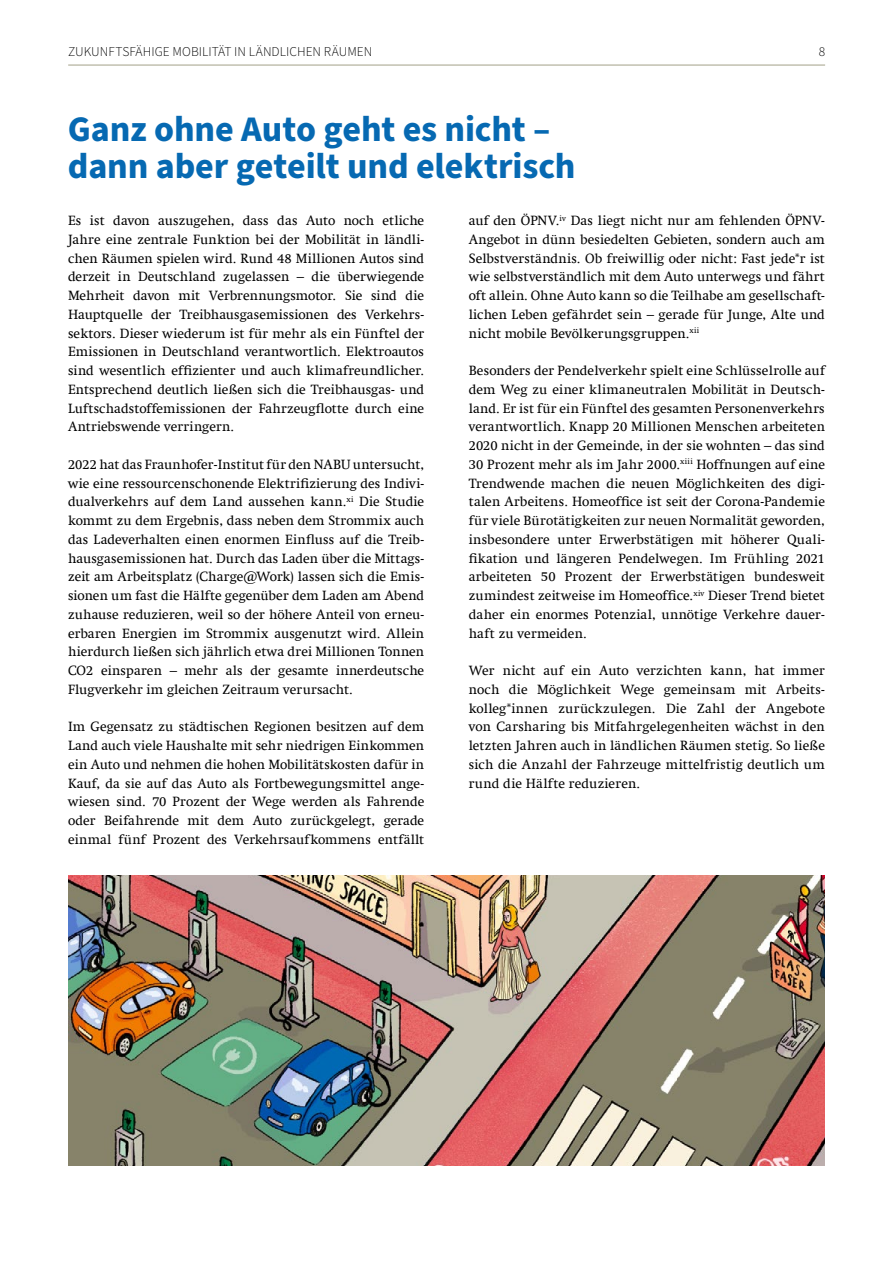
<style>
.page{position:relative;width:893px;height:1263px;background:#fff}
.page>*{position:absolute;margin:0;border:0;box-sizing:border-box;transform-origin:0 0}
.H1_Überschrift{font:700 36px "Source Sans Pro";letter-spacing:-.005em;color:#0669b2}
.t1{font:13.5px/18.8px "Swift Com";letter-spacing:.01em;color:#000;text-align:justify}
.t2{font:300 13.5px "Source Sans Pro";color:#000}
</style>
<div class="page">
<img style="left:68px;top:875px;width:757px;height:291px">
<hr style="left:68px;top:65px;width:757px;height:1px;background:#a3a188">
<p class="t2" style="left:68px;top:43px;width:306px">ZUKUNFTSFÄHIGE MOBILITÄT IN LÄNDLICHEN RÄUMEN</p>
<p class="t2" style="left:819px;top:43px;width:8px">8</p>
<p class="H1_Überschrift" style="left:68px;top:104px;width:484px">Ganz ohne Auto geht es nicht –</p>
<p class="H1_Überschrift" style="left:68px;top:142px;width:509px">dann aber geteilt und elektrisch</p>
<p class="t1" style="left:68px;top:211px;width:358px">Es ist davon auszugehen, dass das Auto noch etliche Jahre eine zentrale Funktion bei der Mobilität in ländli&shy;chen Räumen spielen wird. Rund 48 Millionen Autos sind derzeit in Deutschland zugelassen – die überwiegende Mehrheit davon mit Verbrennungsmotor. Sie sind die Hauptquelle der Treibhausgasemissionen des Verkehrs&shy;sektors. Dieser wiederum ist für mehr als ein Fünftel der Emissionen in Deutschland verantwortlich. Elektroautos sind wesentlich effizienter und auch klimafreundlicher.<br>Entsprechend deutlich ließen sich die Treibhausgas- und Luftschadstoffemissionen der Fahrzeugflotte durch eine Antriebswende verringern.</p>
<p class="t1" style="left:68px;top:455px;width:358px">2022 hat das Fraunhofer-Institut für den NABU untersucht, wie eine ressourcenschonende Elektrifizierung des Indivi&shy;dualverkehrs auf dem Land aussehen kann.<sup>xi</sup> Die Studie kommt zu dem Ergebnis, dass neben dem Strommix auch das Ladeverhalten einen enormen Einfluss auf die Treib&shy;hausgasemissionen hat. Durch das Laden über die Mittags&shy;zeit am Arbeitsplatz (Charge@Work) lassen sich die Emis&shy;sionen um fast die Hälfte gegenüber dem Laden am Abend zuhause reduzieren, weil so der höhere Anteil von erneu&shy;erbaren Energien im Strommix ausgenutzt wird. Allein hierdurch ließen sich jährlich etwa drei Millionen Tonnen CO2 einsparen – mehr als der gesamte innerdeutsche Flugverkehr im gleichen Zeitraum verursacht.</p>
<p class="t1" style="left:68px;top:717px;width:358px">Im Gegensatz zu städtischen Regionen besitzen auf dem Land auch viele Haushalte mit sehr niedrigen Einkommen ein Auto und nehmen die hohen Mobilitätskosten dafür in Kauf, da sie auf das Auto als Fortbewegungsmittel ange&shy;wiesen sind. 70 Prozent der Wege werden als Fahrende oder Beifahrende mit dem Auto zurückgelegt, gerade einmal fünf Prozent des Verkehrsaufkommens entfällt</p>
<p class="t1" style="left:469px;top:211px;width:358px">auf den ÖPNV.<sup>iv</sup> Das liegt nicht nur am fehlenden ÖPNV-Angebot in dünn besiedelten Gebieten, sondern auch am Selbstverständnis. Ob freiwillig oder nicht: Fast jede*r ist wie selbstverständlich mit dem Auto unterwegs und fährt oft allein. Ohne Auto kann so die Teilhabe am gesellschaft&shy;lichen Leben gefährdet sein – gerade für Junge, Alte und nicht mobile Bevölkerungsgruppen.<sup>xii</sup></p>
<p class="t1" style="left:469px;top:361px;width:358px">Besonders der Pendelverkehr spielt eine Schlüsselrolle auf dem Weg zu einer klimaneutralen Mobilität in Deutsch&shy;land. Er ist für ein Fünftel des gesamten Personenverkehrs verantwortlich. Knapp 20 Millionen Menschen arbeiteten 2020 nicht in der Gemeinde, in der sie wohnten – das sind 30 Prozent mehr als im Jahr 2000.<sup>xiii</sup> Hoffnungen auf eine Trendwende machen die neuen Möglichkeiten des digi&shy;talen Arbeitens. Homeoffice ist seit der Corona-Pandemie für viele Bürotätigkeiten zur neuen Normalität geworden, insbesondere unter Erwerbstätigen mit höherer Quali&shy;fikation und längeren Pendelwegen. Im Frühling 2021 arbeiteten 50 Prozent der Erwerbstätigen bundesweit zumindest zeitweise im Homeoffice.<sup>xiv</sup> Dieser Trend bietet daher ein enormes Potenzial, unnötige Verkehre dauer&shy;haft zu vermeiden.</p>
<p class="t1" style="left:469px;top:661px;width:358px">Wer nicht auf ein Auto verzichten kann, hat immer noch die Möglichkeit Wege gemeinsam mit Arbeits&shy;kolleg*innen zurückzulegen. Die Zahl der Angebote von Carsharing bis Mitfahrgelegenheiten wächst in den letzten Jahren auch in ländlichen Räumen stetig. So ließe sich die Anzahl der Fahrzeuge mittelfristig deutlich um rund die Hälfte reduzieren.</p>
</div>
